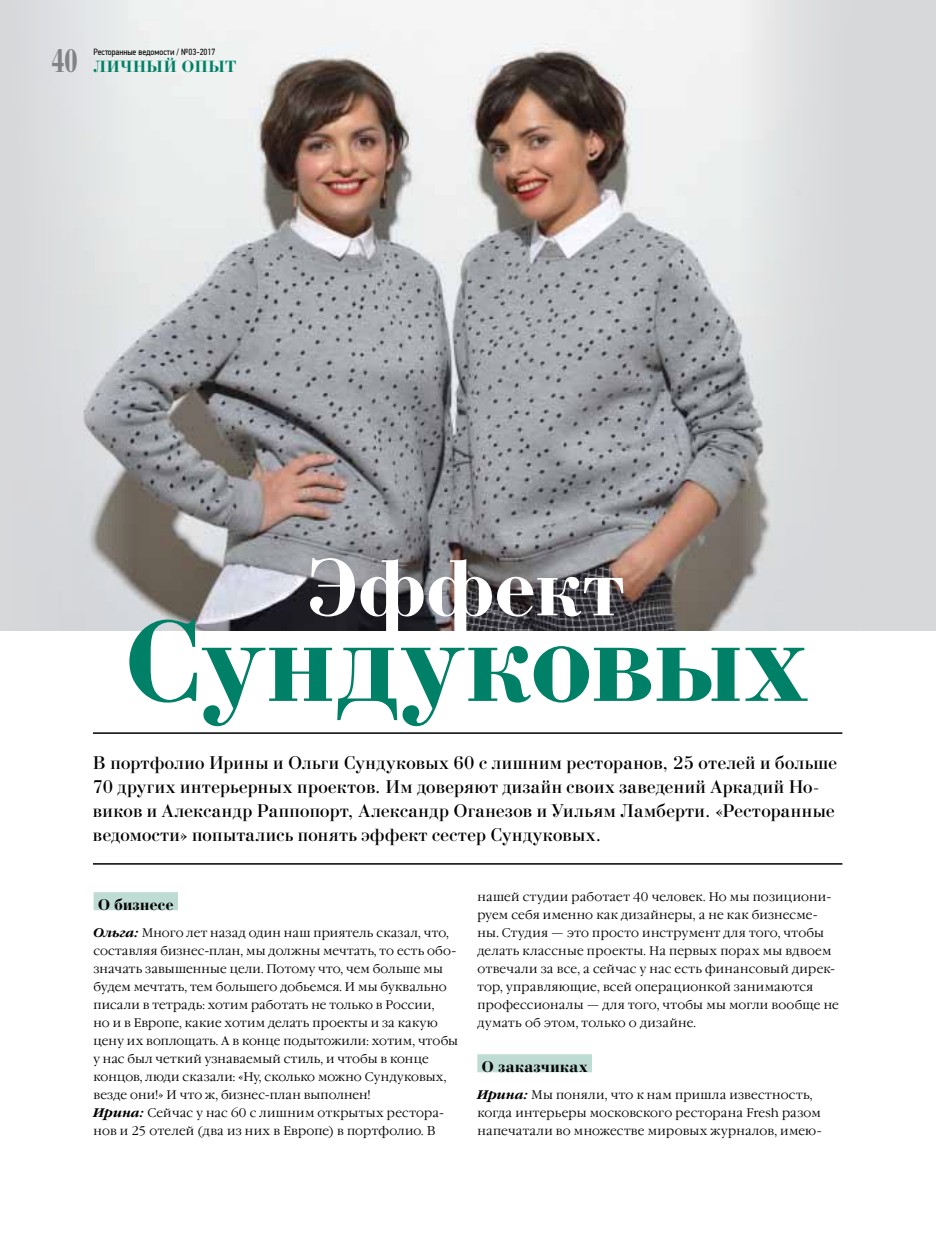
<style>
.page{position:relative;width:936px;height:1234px;background:#fff}
.page>*{position:absolute;margin:0;border:0;box-sizing:border-box;transform-origin:0 0}
.t1{font:700 121.5px "Bodoni C";letter-spacing:.015em;color:#008066}
.t2{font:700 85.5px "Bodoni C";letter-spacing:.01em;color:#fff}
.t3{font:19.5px/24px "Bodoni C";letter-spacing:.025em;color:#000}
.t4{font:700 17.25px "Bodoni C";color:#008066}
.t5{font:700 16.5px "Bodoni C";letter-spacing:.03em;color:#000}
.t6{font:300 12.45px/18px "Garamond C";letter-spacing:.015em;color:#000}
.t7{font:9px "PF Din Text Cond Pro";color:#000}
.s1{font-family:"Bodoni Cond C";font-weight:400;font-size:34.5px;color:#808285}
.s2{font-weight:700;font-style:italic}
</style>
<div class="page">
<div style="left:0;top:0;width:935px;height:630px;background:#d7d8da"></div>
<img style="left:65px;top:0;width:725px;height:630px">
<div style="left:94px;top:891px;width:84px;height:18px;background:#bedbd4"></div>
<div style="left:477px;top:1053px;width:115px;height:18px;background:#bedbd4"></div>
<hr style="left:93px;top:862px;width:749px;height:2px;background:#000">
<hr style="left:93px;top:732px;width:749px;height:1px;background:#000">
<p class="t7" style="left:94px;top:47px;width:123px">Ресторанные ведомости / №03-2017</p>
<h3 class="t4" style="left:50px;top:57px;width:187px"><span class="s1">40</span> ЛИЧНЫЙ ОПЫТ</h3>
<h2 class="t2" style="left:307px;top:543px;width:318px">Эффект</h2>
<h1 class="t1" style="left:123px;top:598px;width:687px">Сундуковых</h1>
<p class="t3" style="left:93px;top:750px;width:745px">В портфолио Ирины и Ольги Сундуковых 60 с лишним ресторанов, 25 отелей и больше 70 других интерьерных проектов. Им доверяют дизайн своих заведений Аркадий Но&shy;виков и Александр Раппопорт, Александр Оганезов и Уильям Ламберти. «Ресторанные ведомости» попытались понять эффект сестер Сундуковых.</p>
<h3 class="t5" style="left:98px;top:895px;width:77px">О бизнесе</h3>
<p class="t6" style="left:94px;top:923px;width:366px"><span class="s2">Ольга:</span> Много лет назад один наш приятель сказал, что, составляя бизнес-план, мы должны мечтать, то есть обо&shy;значать завышенные цели. Потому что, чем больше мы будем мечтать, тем большего добьемся. И мы буквально писали в тетрадь: хотим работать не только в России,<br>но и в Европе, какие хотим делать проекты и за какую цену их воплощать. А в конце подытожили: хотим, чтобы у нас был четкий узнаваемый стиль, и чтобы в конце концов, люди сказали: «Ну, сколько можно Сундуковых, везде они!» И что ж, бизнес-план выполнен!<br><span class="s2">Ирина:</span> Сейчас у нас 60 с лишним открытых рестора&shy;нов и 25 отелей (два из них в Европе) в портфолио. В</p>
<p class="t6" style="left:477px;top:887px;width:363px">нашей студии работает 40 человек. Но мы позициони&shy;руем себя именно как дизайнеры, а не как бизнесме&shy;ны. Студия — это просто инструмент для того, чтобы делать классные проекты. На первых порах мы вдвоем отвечали за все, а сейчас у нас есть финансовый дирек&shy;тор, управляющие, всей операционкой занимаются профессионалы — для того, чтобы мы могли вообще не думать об этом, только о дизайне.</p>
<h3 class="t5" style="left:481px;top:1057px;width:108px">О заказчиках</h3>
<p class="t6" style="left:477px;top:1085px;width:346px"><span class="s2">Ирина:</span> Мы поняли, что к нам пришла известность, когда интерьеры московского ресторана Fresh разом напечатали во множестве мировых журналов, имею-</p>
</div>
